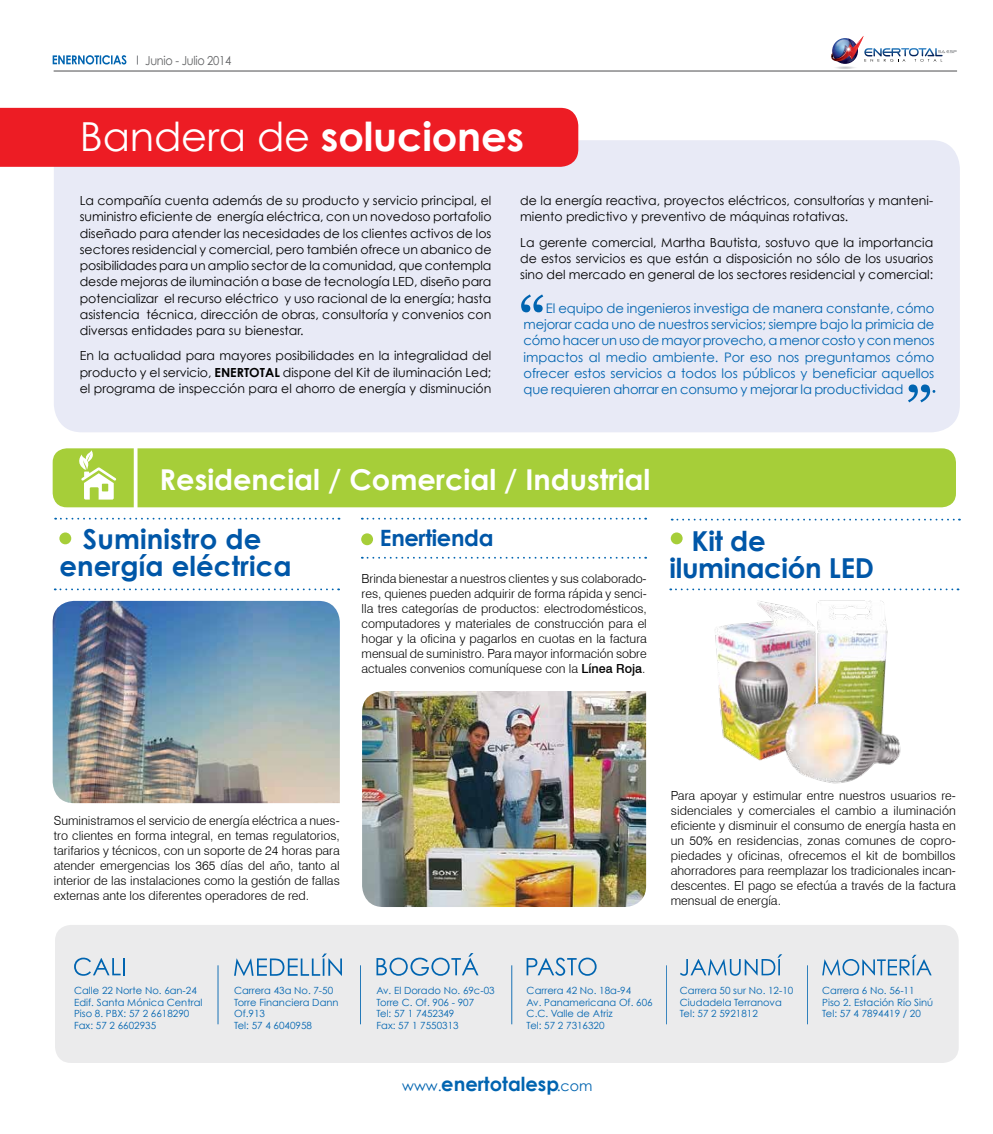
<style>
.page{position:relative;width:993px;height:1134px;background:#fff}
.page>*{position:absolute;margin:0;border:0;box-sizing:border-box;transform-origin:0 0}
.t1{font:700 40px "Century Gothic";letter-spacing:-.005em;color:#fff}
.t2{font:700 28.75px "Century Gothic";color:#fff}
.t3{font:700 27.5px/26.2px "Century Gothic";letter-spacing:.005em;color:#0057a8}
.t4{font:700 22.5px "Century Gothic";letter-spacing:-.015em;color:#0057a8}
.t5{font:700 19.38px "Century Gothic";color:#0064b0}
.t6{font:13.12px/16.2px "Century Gothic";letter-spacing:-.01em;color:#0064b0;text-align:justify}
.t7{font:12.5px/16.2px "Century Gothic";color:#000;text-align:justify}
.t8{font:300 12.5px/15px "Swiss 721 BT";color:#000;text-align:justify}
.t9{font:12.38px "Century Gothic";letter-spacing:-.025em;color:#616264;scale:.91 1}
.t10{font:9.88px/11.9px "Century Gothic";color:#0064b0}
.s1{font-weight:400}
.s2{font-weight:700}
.s3{font-weight:500}
.s4{font-weight:400;font-size:14.25px}
</style>
<div class="page">
<svg style="left:53px;top:55px;width:73px;height:10px"></svg>
<img style="left:831px;top:36px;width:125px;height:33px">
<hr style="left:54px;top:71px;width:902px;height:1px;background:#4d4d4f">
<div style="left:54px;top:140px;width:905px;height:292px;background:#e8eaf6;border-radius:28px"></div>
<div style="left:0;top:108px;width:578px;height:59px;background:#ed1c24"></div>
<div style="left:55px;top:925px;width:903px;height:138px;background:#ebebec;border-radius:16px"></div>
<hr style="left:218px;top:965px;width:1px;height:59px;background:#0064b0">
<hr style="left:360px;top:965px;width:1px;height:59px;background:#0064b0">
<hr style="left:511px;top:965px;width:1px;height:59px;background:#0064b0">
<hr style="left:665px;top:965px;width:1px;height:59px;background:#0064b0">
<svg style="left:74px;top:958px;width:51px;height:18px"></svg>
<svg style="left:234px;top:953px;width:108px;height:23px"></svg>
<svg style="left:376px;top:953px;width:102px;height:23px"></svg>
<svg style="left:526px;top:958px;width:70px;height:18px"></svg>
<svg style="left:680px;top:954px;width:102px;height:22px"></svg>
<svg style="left:822px;top:955px;width:109px;height:21px"></svg>
<hr style="left:806px;top:965px;width:1px;height:59px;background:#0064b0">
<img style="left:715px;top:600px;width:186px;height:184px">
<img style="left:362px;top:691px;width:284px;height:216px">
<svg style="left:362px;top:557px;width:284px;height:2px"></svg>
<svg style="left:670px;top:588px;width:288px;height:2px"></svg>
<svg style="left:671px;top:519px;width:288px;height:1px"></svg>
<svg style="left:362px;top:518px;width:284px;height:2px"></svg>
<div style="left:53px;top:448px;width:902px;height:59px;background:#a6ce39;border-radius:14px"></div>
<svg style="left:55px;top:588px;width:284px;height:2px"></svg>
<svg style="left:55px;top:518px;width:284px;height:2px"></svg>
<svg style="left:79px;top:450px;width:37px;height:50px"></svg>
<hr style="left:134px;top:444px;width:3px;height:72px;background:#fff">
<div style="left:59px;top:532px;width:12px;height:12px;background:#a6ce39;border-radius:50%"></div>
<div style="left:361px;top:533px;width:12px;height:12px;background:#a6ce39;border-radius:50%"></div>
<div style="left:670px;top:532px;width:12px;height:12px;background:#a6ce39;border-radius:50%"></div>
<img style="left:53px;top:601px;width:287px;height:202px">
<svg style="left:521px;top:294px;width:22px;height:18px"></svg>
<svg style="left:908px;top:384px;width:27px;height:18px"></svg>
<p class="t9" style="left:145px;top:53px;width:96px">Junio - Julio 2014</p>
<h1 class="t1" style="left:80px;top:112px;width:445px"><span class="s1">Bandera de</span> soluciones</h1>
<p class="t7" style="left:80px;top:192px;width:413px">La compañía cuenta además de su producto y servicio principal, el suministro eficiente de energía eléctrica, con un novedoso portafolio diseñado para atender las necesidades de los clientes activos de los sectores residencial y comercial, pero también ofrece un abanico de posibilidades para un amplio sector de la comunidad, que contempla desde mejoras de iluminación a base de tecnología LED, diseño para potencializar el recurso eléctrico y uso racional de la energía; hasta asistencia técnica, dirección de obras, consultoría y convenios con diversas entidades para su bienestar.</p>
<p class="t7" style="left:80px;top:347px;width:413px">En la actualidad para mayores posibilidades en la integralidad del producto y el servicio, <span class="s2">ENERTOTAL</span> dispone del Kit de iluminación Led; el programa de inspección para el ahorro de energía y disminución</p>
<p class="t7" style="left:520px;top:192px;width:414px">de la energía reactiva, proyectos eléctricos, consultorías y manteni&shy;miento predictivo y preventivo de máquinas rotativas.</p>
<p class="t7" style="left:520px;top:234px;width:414px">La gerente comercial, Martha Bautista, sostuvo que la importancia de estos servicios es que están a disposición no sólo de los usuarios sino del mercado en general de los sectores residencial y comercial:</p>
<p class="t6" style="left:523px;top:300px;width:412px;text-indent:22px">El equipo de ingenieros investiga de manera constante, cómo mejorar cada uno de nuestros servicios; siempre bajo la primicia de cómo hacer un uso de mayor provecho, a menor costo y con menos impactos al medio ambiente. Por eso nos preguntamos cómo ofrecer estos servicios a todos los públicos y beneficiar aquellos que requieren ahorrar en consumo y mejorar la productividad</p>
<h2 class="t2" style="left:159px;top:461px;width:492px">Residencial / Comercial / Industrial</h2>
<h3 class="t3" style="left:59px;top:524px;width:234px;line-height:27.5px;text-align:center">Suministro de energía eléctrica</h3>
<h3 class="t4" style="left:380px;top:524px;width:115px">Enertienda</h3>
<h3 class="t3" style="left:669px;top:527px;width:206px;text-indent:22px">Kit de iluminación LED</h3>
<p class="t8" style="left:361px;top:571px;width:287px">Brinda bienestar a nuestros clientes y sus colaborado&shy;res, quienes pueden adquirir de forma rápida y senci&shy;lla tres categorías de productos: electrodomésticos, computadores y materiales de construcción para el hogar y la oficina y pagarlos en cuotas en la factura mensual de suministro. Para mayor información sobre actuales convenios comuníquese con la <span class="s3">Línea Roja</span>.</p>
<p class="t8" style="left:54px;top:812px;width:287px">Suministramos el servicio de energía eléctrica a nues&shy;tro clientes en forma integral, en temas regulatorios, tarifarios y técnicos, con un soporte de 24 horas para atender emergencias los 365 días del año, tanto al interior de las instalaciones como la gestión de fallas externas ante los diferentes operadores de red.</p>
<p class="t8" style="left:670px;top:788px;width:286px">Para apoyar y estimular entre nuestros usuarios re&shy;sidenciales y comerciales el cambio a iluminación eficiente y disminuir el consumo de energía hasta en un 50% en residencias, zonas comunes de copro&shy;piedades y oficinas, ofrecemos el kit de bombillos ahorradores para reemplazar los tradicionales incan&shy;descentes. El pago se efectúa a través de la factura mensual de energía.</p>
<p class="t10" style="left:74px;top:984px;width:130px">Calle 22 Norte No. 6an-24<br>Edif. Santa Mónica Central<br>Piso 8. PBX: 57 2 6618290<br>Fax: 57 2 6602935</p>
<p class="t10" style="left:234px;top:984px;width:106px">Carrera 43a No. 7-50<br>Torre Financiera Dann<br>Of.913<br>Tel: 57 4 6040958</p>
<p class="t10" style="left:376px;top:984px;width:120px">Av. El Dorado No. 69c-03<br>Torre C. Of. 906 - 907<br>Tel: 57 1 7452349<br>Fax: 57 1 7550313</p>
<p class="t10" style="left:526px;top:984px;width:127px">Carrera 42 No. 18a-94<br>Av. Panamericana Of. 606<br>C.C. Valle de Atriz<br>Tel: 57 2 7316320</p>
<p class="t10" style="left:679px;top:984px;width:115px">Carrera 50 sur No. 12-10<br>Ciudadela Terranova<br>Tel: 57 2 5921812</p>
<p class="t10" style="left:821px;top:984px;width:112px">Carrera 6 No. 56-11<br>Piso 2. Estación Río Sinú<br>Tel: 57 4 7894419 / 20</p>
<h3 class="t5" style="left:402px;top:1072px;width:191px"><span class="s4">www.</span>enertotalesp<span class="s4">.com</span></h3>
</div>
